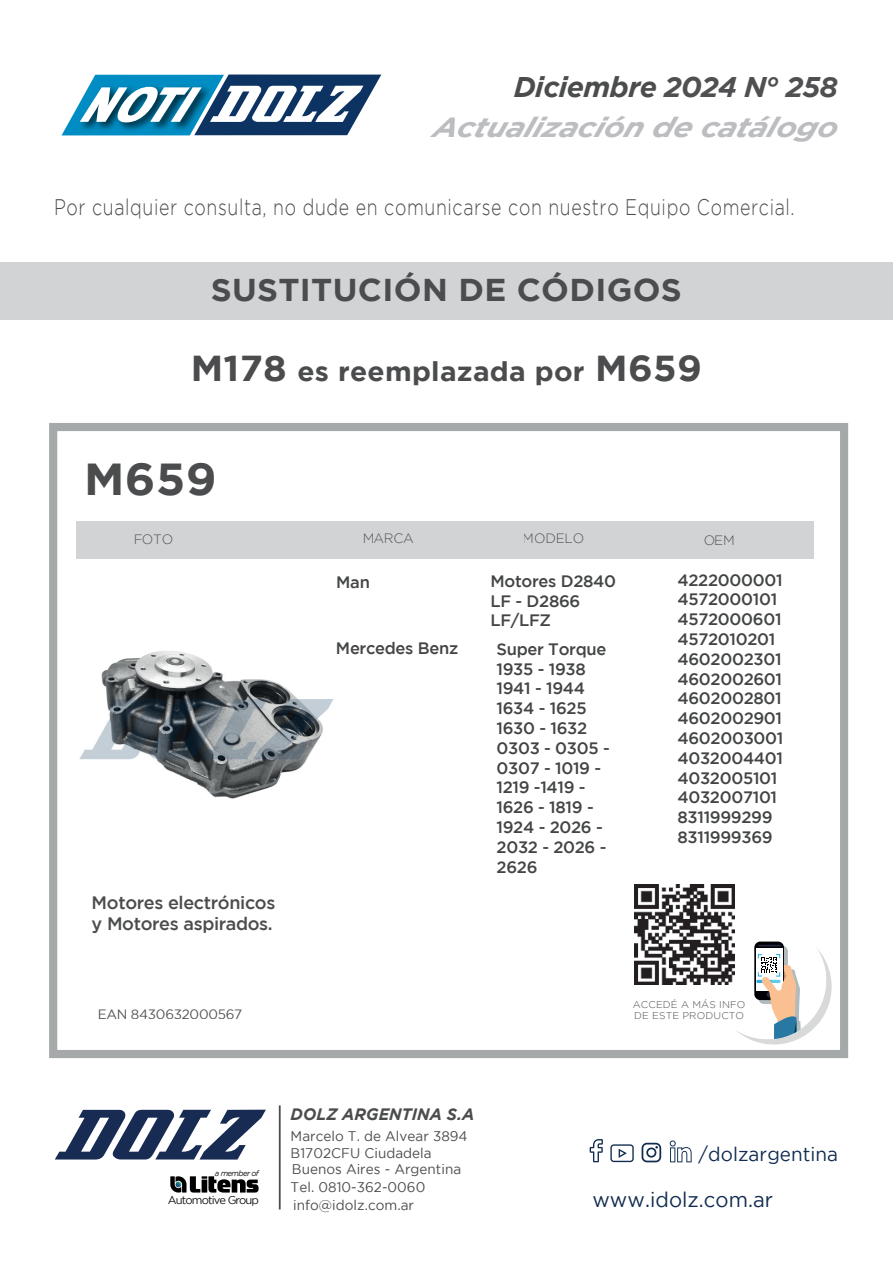
<style>
.page{position:relative;width:893px;height:1263px;background:#fff}
.page>*{position:absolute;margin:0;border:0;box-sizing:border-box;transform-origin:0 0}
.t1{font:700 44.7px "Gotham";color:#4b4c4d;scale:1.04 1}
.t2{font:700 31.5px "Gotham";letter-spacing:.01em;color:#4b4c4d;scale:1.04 1}
.t3{font:italic 700 28.5px "Gotham";letter-spacing:-.02em;color:#4b4c4d}
.t4{font:italic 700 27.75px "Gotham";letter-spacing:-.02em;color:#bcbdc0;scale:1.15 1}
.t5{font:700 27px "Gotham";letter-spacing:.01em;color:#4b4c4d;scale:1.04 1}
.t6{font:300 22.5px "Gotham";letter-spacing:.035em;color:#4b4c4d;scale:.79 1}
.t7{font:21px "Gotham";letter-spacing:.005em;color:#112c50}
.t8{font:19.5px "Gotham";letter-spacing:.005em;color:#112c50}
.t9{font:500 18px/21.6px "Gotham";letter-spacing:-.02em;color:#4b4c4d}
.t10{font:500 16.5px/19.8px "Gotham";letter-spacing:-.02em;color:#424445}
.t11{font:italic 700 16.5px "Gotham";letter-spacing:.005em;color:#4b4c4d}
.t12{font:13.95px/17.9px "Gotham";letter-spacing:.005em;color:#4b4c4d}
.t13{font:300 13.5px "Gotham";letter-spacing:-.02em;color:#4b4c4d}
.t14{font:13.5px "Gotham";letter-spacing:-.02em;color:#4b4c4d}
.t15{font:11.25px "Gotham";letter-spacing:-.075em;color:#111415}
.t16{font:300 9.75px/11.7px "Gotham";letter-spacing:.015em;color:#4b4c4d}
.t17{font:italic 7.8px "Gotham";letter-spacing:-.075em;color:#111415}
.s1{color:#505052}
.s2{font-size:36px}
</style>
<div class="page">
<div style="left:0;top:262px;width:893px;height:57px;background:#d1d2d4"></div>
<img style="left:79px;top:651px;width:255px;height:148px">
<div style="left:76px;top:521px;width:737px;height:37px;background:#d1d2d4"></div>
<svg style="left:55px;top:1110px;width:211px;height:49px"></svg>
<svg style="left:170px;top:1176px;width:89px;height:16px"></svg>
<hr style="left:279px;top:1105px;width:2px;height:104px;background:#4b4c4d">
<svg style="left:590px;top:1139px;width:13px;height:23px"></svg>
<svg style="left:610px;top:1144px;width:24px;height:18px"></svg>
<svg style="left:642px;top:1143px;width:19px;height:19px"></svg>
<svg style="left:670px;top:1140px;width:22px;height:22px"></svg>
<div style="left:49px;top:423px;width:799px;height:635px;border:8px solid #a3a6a7"></div>
<svg style="left:62px;top:75px;width:319px;height:60px"></svg>
<svg style="left:716px;top:929px;width:116px;height:115px"></svg>
<div style="left:708px;top:921px;width:118px;height:118px;background:#fff;border-radius:50%"></div>
<svg style="left:754px;top:941px;width:46px;height:98px"></svg>
<img style="left:635px;top:885px;width:100px;height:100px">
<h3 class="t3" style="left:514px;top:70px;width:326px">Diciembre <span class="s1">2024 N° 258</span></h3>
<h3 class="t4" style="left:432px;top:111px;width:360px">A ctualización de catálog o</h3>
<h3 class="t6" style="left:54px;top:195px;width:939px">Por cualquier consulta, no dude en comunicarse con nuestro Equipo Comercial.</h3>
<h2 class="t2" style="left:211px;top:272px;width:455px">SUSTITUCIÓN DE CÓDIGOS</h2>
<h3 class="t5" style="left:191px;top:356px;width:493px"><span class="s2">M178</span> es reemplazada por <span class="s2">M659</span></h3>
<h1 class="t1" style="left:84px;top:453px;width:129px">M659</h1>
<p class="t13" style="left:133px;top:532px;width:41px">FOTO</p>
<p class="t13" style="left:362px;top:531px;width:53px">MARCA</p>
<p class="t13" style="left:523px;top:531px;width:63px">MODELO</p>
<p class="t10" style="left:336px;top:572px;width:35px">Man</p>
<p class="t10" style="left:490px;top:571px;width:127px">Motores D2840<br>LF - D2866<br>LF/LFZ</p>
<p class="t9" style="left:92px;top:891px;width:185px">Motores electrónicos y Motores aspirados.</p>
<p class="t10" style="left:336px;top:638px;width:124px">Mercedes Benz</p>
<p class="t10" style="left:497px;top:639px;width:115px">Super Torque<br>1935 - 1938<br>1941 - 1944<br>1634 - 1625<br>1630 - 1632<br>0303 - 0305 -<br>0307 - 1019 -<br>1219 -1419 -<br>1626 - 1819 -<br>1924 - 2026 -<br>2032 - 2026 -<br>2626</p>
<p class="t13" style="left:703px;top:533px;width:33px">OEM</p>
<p class="t10" style="left:677px;top:569px;width:107px">4222000001<br>4572000101<br>4572000601<br>4572010201<br>4602002301<br>4602002601<br>4602002801<br>4602002901<br>4602003001<br>4032004401<br>4032005101<br>4032007101<br>8311999299<br>8311999369</p>
<p class="t14" style="left:98px;top:1006px;width:146px">EAN 8430632000567</p>
<p class="t16" style="left:633px;top:998px;width:114px">ACCEDÉ A MÁS INFO<br>DE ESTE PRODUCTO</p>
<p class="t17" style="left:215px;top:1169px;width:45px">a member of</p>
<p class="t15" style="left:168px;top:1193px;width:93px">Automotive Group</p>
<p class="t11" style="left:291px;top:1105px;width:185px">DOLZ ARGENTINA S.A</p>
<p class="t12" style="left:291px;top:1127px;width:179px;line-height:17.1px">Marcelo T. de Alvear 3894<br>B1702CFU Ciudadela</p>
<p class="t12" style="left:291px;top:1160px;width:172px">Buenos Aires - Argentina<br>Tel. 0810-362-0060 info@idolz.com.ar</p>
<p class="t8" style="left:698px;top:1143px;width:141px">/dolzargentina</p>
<p class="t7" style="left:592px;top:1188px;width:182px">www.idolz.com.ar</p>
</div>
